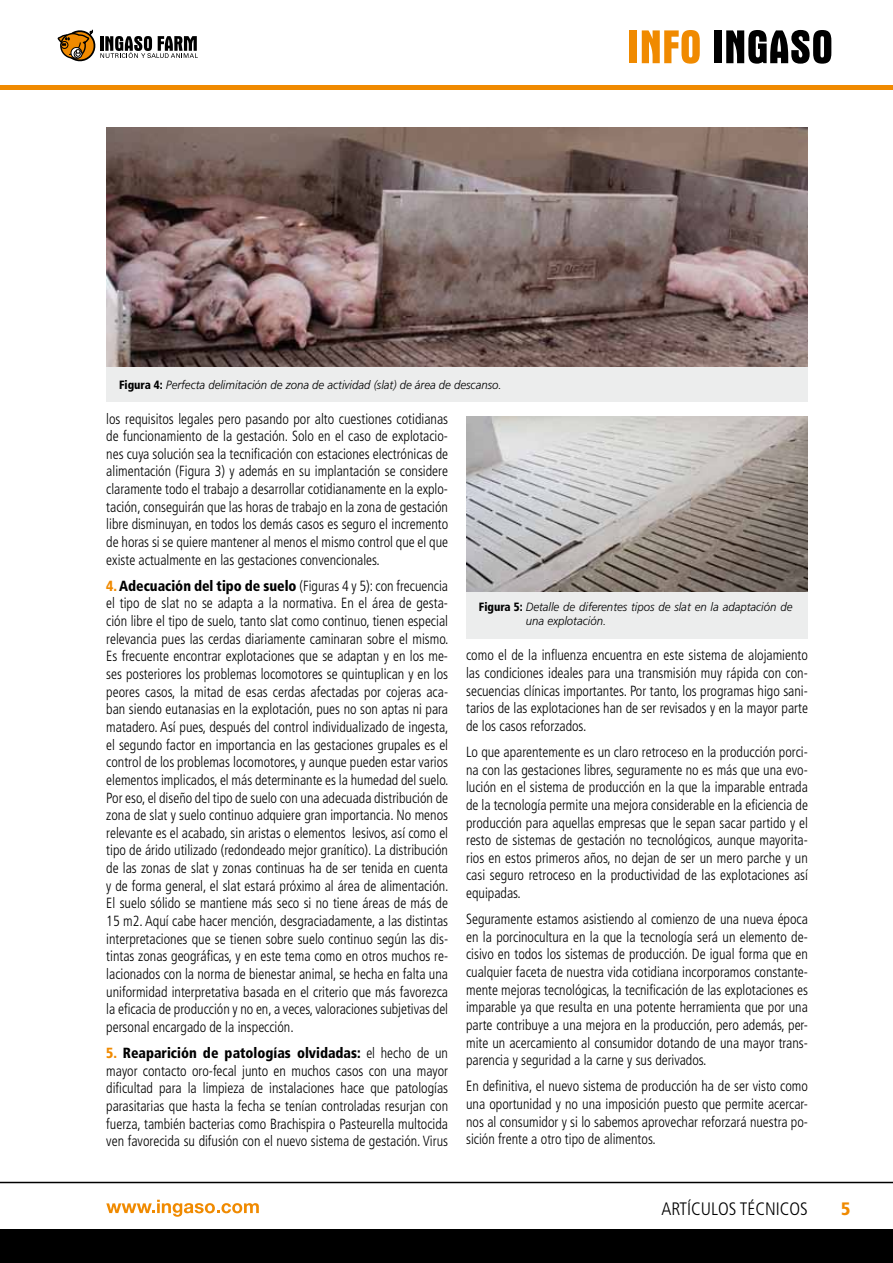
<style>
.page{position:relative;width:893px;height:1263px;background:#fff}
.page>*{position:absolute;margin:0;border:0;box-sizing:border-box;transform-origin:0 0}
.t1{font:300 condensed 18px "Frutiger";color:#000}
.t2{font:900 condensed 18px "Frutiger";color:#f08a00}
.t3{font:300 condensed 14.7px/17.7px "Frutiger";color:#000;text-align:justify;scale:.95 1}
.t4{font:italic 300 12px/14.4px "Frutiger";color:#000;scale:.95 1}
.s1{font-weight:900;font-style:normal;font-stretch:condensed}
.s2{font-weight:900;color:#f08a00}
.s3{font-weight:900}
</style>
<div class="page">
<hr style="left:0;top:85px;width:893px;height:4px;background:#f08a00">
<svg style="left:58px;top:30px;width:140px;height:32px"></svg>
<div style="left:630px;top:30px;width:7px;height:33px;background:#f08a00"></div>
<svg style="left:642px;top:30px;width:58px;height:34px"></svg>
<div style="left:714px;top:30px;width:8px;height:33px;background:#000"></div>
<svg style="left:726px;top:30px;width:105px;height:34px"></svg>
<div style="left:0;top:1229px;width:893px;height:34px;background:#000"></div>
<hr style="left:0;top:1182px;width:893px;height:1px;background:#000">
<svg style="left:106px;top:1200px;width:153px;height:17px"></svg>
<div style="left:106px;top:364px;width:702px;height:38px;background:#eceded"></div>
<div style="left:466px;top:589px;width:342px;height:49px;background:#eceded"></div>
<img style="left:106px;top:128px;width:702px;height:238px">
<img style="left:466px;top:417px;width:342px;height:175px">
<p class="t4" style="left:119px;top:377px;width:404px"><span class="s1">Figura 4:</span> Perfecta delimitación de zona de actividad (slat) de área de descanso.</p>
<p class="t3" style="left:106px;top:410px;width:361px">los requisitos legales pero pasando por alto cuestiones cotidianas de funcionamiento de la gestación. Solo en el caso de explotacio&shy;nes cuya solución sea la tecnificación con estaciones electrónicas de alimentación (Figura 3) y además en su implantación se considere claramente todo el trabajo a desarrollar cotidianamente en la explo&shy;tación, conseguirán que las horas de trabajo en la zona de gestación libre disminuyan, en todos los demás casos es seguro el incremento de horas si se quiere mantener al menos el mismo control que el que existe actualmente en las gestaciones convencionales.</p>
<p class="t3" style="left:106px;top:577px;width:362px"><span class="s2">4.</span> <span class="s3">Adecuación del tipo de suelo</span> (Figuras 4 y 5): con frecuencia el tipo de slat no se adapta a la normativa. En el área de gesta&shy;ción libre el tipo de suelo, tanto slat como continuo, tienen especial relevancia pues las cerdas diariamente caminaran sobre el mismo.<br>Es frecuente encontrar explotaciones que se adaptan y en los me&shy;ses posteriores los problemas locomotores se quintuplican y en los peores casos, la mitad de esas cerdas afectadas por cojeras aca&shy;ban siendo eutanasias en la explotación, pues no son aptas ni para matadero. Así pues, después del control individualizado de ingesta, el segundo factor en importancia en las gestaciones grupales es el control de los problemas locomotores, y aunque pueden estar varios elementos implicados, el más determinante es la humedad del suelo.<br>Por eso, el diseño del tipo de suelo con una adecuada distribución de zona de slat y suelo continuo adquiere gran importancia. No menos relevante es el acabado, sin aristas o elementos lesivos, así como el tipo de árido utilizado (redondeado mejor granítico). La distribución de las zonas de slat y zonas continuas ha de ser tenida en cuenta y de forma general, el slat estará próximo al área de alimentación.<br>El suelo sólido se mantiene más seco si no tiene áreas de más de 15 m2. Aquí cabe hacer mención, desgraciadamente, a las distintas interpretaciones que se tienen sobre suelo continuo según las dis&shy;tintas zonas geográficas, y en este tema como en otros muchos re&shy;lacionados con la norma de bienestar animal, se hecha en falta una uniformidad interpretativa basada en el criterio que más favorezca la eficacia de producción y no en, a veces, valoraciones subjetivas del personal encargado de la inspección.</p>
<p class="t3" style="left:106px;top:1044px;width:361px"><span class="s2">5.</span> <span class="s3">Reaparición de patologías olvidadas:</span> el hecho de un mayor contacto oro-fecal junto en muchos casos con una mayor dificultad para la limpieza de instalaciones hace que patologías parasitarias que hasta la fecha se tenían controladas resurjan con fuerza, también bacterias como Brachispira o Pasteurella multocida ven favorecida su difusión con el nuevo sistema de gestación. Virus</p>
<p class="t4" style="left:526px;top:599px;width:282px;text-indent:-47px"><span class="s1">Figura 5:</span> Detalle de diferentes tipos de slat en la adaptación de una explotación.</p>
<p class="t3" style="left:466px;top:646px;width:361px">como el de la influenza encuentra en este sistema de alojamiento las condiciones ideales para una transmisión muy rápida con con&shy;secuencias clínicas importantes. Por tanto, los programas higo sani&shy;tarios de las explotaciones han de ser revisados y en la mayor parte de los casos reforzados.</p>
<p class="t3" style="left:466px;top:743px;width:361px">Lo que aparentemente es un claro retroceso en la producción porci&shy;na con las gestaciones libres, seguramente no es más que una evo&shy;lución en el sistema de producción en la que la imparable entrada de la tecnología permite una mejora considerable en la eficiencia de producción para aquellas empresas que le sepan sacar partido y el resto de sistemas de gestación no tecnológicos, aunque mayorita&shy;rios en estos primeros años, no dejan de ser un mero parche y un casi seguro retroceso en la productividad de las explotaciones así equipadas.</p>
<p class="t3" style="left:466px;top:910px;width:361px">Seguramente estamos asistiendo al comienzo de una nueva época en la porcinocultura en la que la tecnología será un elemento de&shy;cisivo en todos los sistemas de producción. De igual forma que en cualquier faceta de nuestra vida cotidiana incorporamos constante&shy;mente mejoras tecnológicas, la tecnificación de las explotaciones es imparable ya que resulta en una potente herramienta que por una parte contribuye a una mejora en la producción, pero además, per&shy;mite un acercamiento al consumidor dotando de una mayor trans&shy;parencia y seguridad a la carne y sus derivados.</p>
<p class="t3" style="left:466px;top:1078px;width:361px">En definitiva, el nuevo sistema de producción ha de ser visto como una oportunidad y no una imposición puesto que permite acercar&shy;nos al consumidor y si lo sabemos aprovechar reforzará nuestra po&shy;sición frente a otro tipo de alimentos.</p>
<p class="t1" style="left:661px;top:1199px;width:148px">ARTÍCULOS TÉCNICOS</p>
<p class="t2" style="left:841px;top:1198px;width:11px">5</p>
</div>
